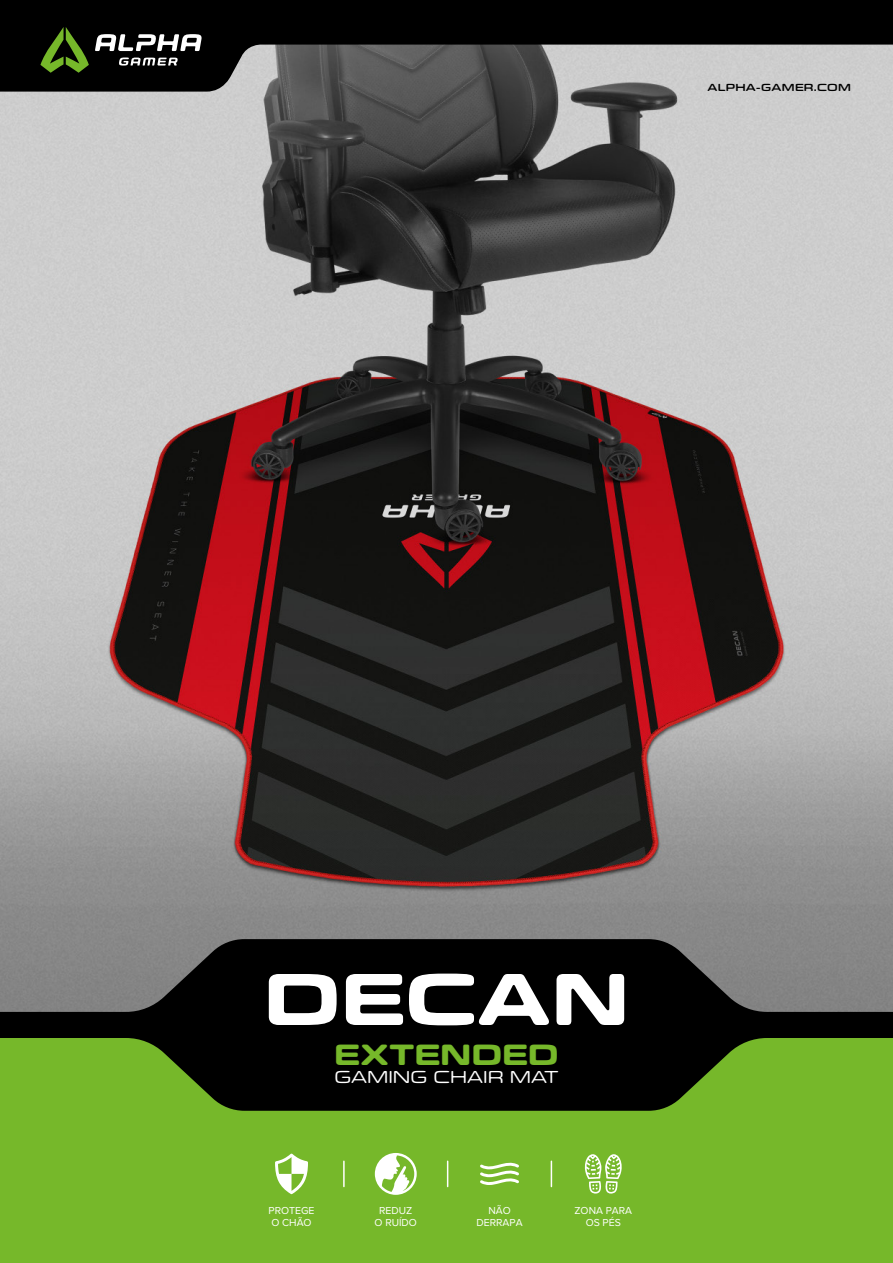
<style>
.page{position:relative;width:893px;height:1263px;background:#fff}
.page>*{position:absolute;margin:0;border:0;box-sizing:border-box;transform-origin:0 0}
.t1{font:700 75px "Eurostile Candy LT Pro";color:#fff}
.t2{font:700 30px "Eurostile Candy LT Pro";color:#76b82a}
.t3{font:17.7px "Eurostile Candy LT Pro";color:#fff}
.t4{font:10.5px/12.6px "Proxima Nova";color:#fff;text-align:center}
.t5{font:600 10.5px "Eurostile Candy LT Pro";letter-spacing:.025em;color:#000}
</style>
<div class="page">
<img style="left:0;top:92px;width:893px;height:847px">
<div style="left:0;top:1025px;width:893px;height:238px;background:#76b82a"></div>
<svg style="left:0;top:939px;width:893px;height:172px;fill:#000"></svg>
<hr style="left:343px;top:1161px;width:2px;height:25px;background:#fff">
<svg style="left:447px;top:1161px;width:1px;height:25px"></svg>
<svg style="left:551px;top:1161px;width:1px;height:25px"></svg>
<svg style="left:275px;top:1154px;width:33px;height:40px"></svg>
<svg style="left:375px;top:1153px;width:42px;height:42px"></svg>
<svg style="left:480px;top:1162px;width:39px;height:23px"></svg>
<svg style="left:584px;top:1154px;width:38px;height:40px"></svg>
<svg style="left:0;top:0;width:893px;height:92px;background:#3d3d3d"></svg>
<svg style="left:40px;top:27px;width:49px;height:46px;background:#2d4710"></svg>
<svg style="left:95px;top:34px;width:107px;height:17px"></svg>
<svg style="left:119px;top:58px;width:59px;height:8px"></svg>
<p class="t5" style="left:707px;top:82px;width:145px">ALPHA-GAMER.COM</p>
<h1 class="t1" style="left:264px;top:958px;width:367px">DECAN</h1>
<h2 class="t2" style="left:334px;top:1038px;width:226px">EXTENDED</h2>
<h3 class="t3" style="left:334px;top:1067px;width:225px">GAMING CHAIR MAT</h3>
<p class="t4" style="left:268px;top:1204px;width:48px;text-align:left">PROTEGE<br>O CHÃO</p>
<p class="t4" style="left:375px;top:1204px;width:44px">REDUZ<br>O RUÍDO</p>
<p class="t4" style="left:476px;top:1204px;width:48px">NÃO<br>DERRAPA</p>
<p class="t4" style="left:574px;top:1204px;width:59px">ZONA PARA<br>OS PÉS</p>
</div>
